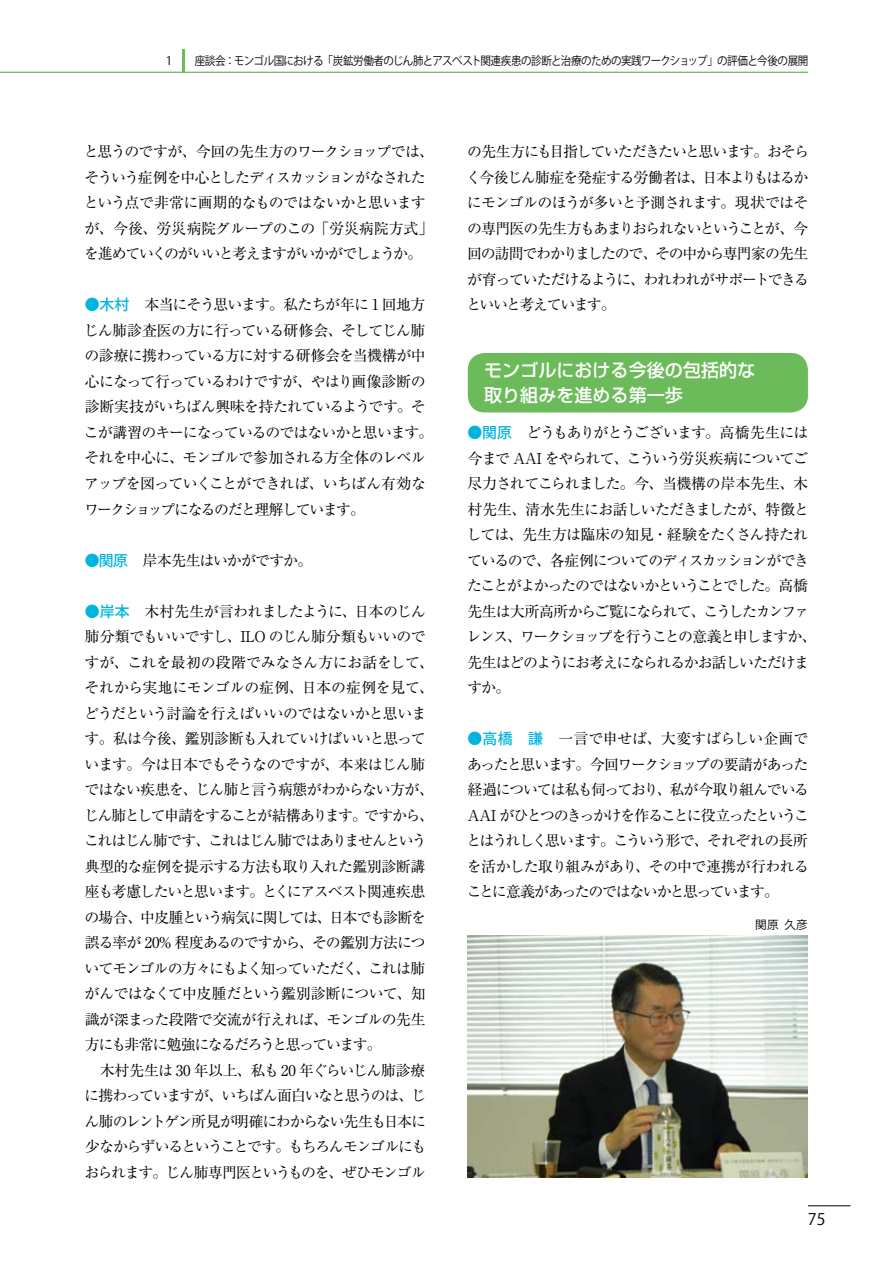
<style>
.page{position:relative;width:893px;height:1263px;background:#fff}
.page>*{position:absolute;margin:0;border:0;box-sizing:border-box;transform-origin:0 0}
.t1{font:500 18px/25.5px "Shin Go Pro";color:#fff}
.t2{font:15.9px "Koz Go Pro";color:#000}
.t3{font:14.85px/25.5px "Ryumin Pro";letter-spacing:-.065em;color:#000}
.t4{font:11.7px "Koz Go Pro";letter-spacing:-.045em;color:#000}
.s1{font-family:"Koz Go Pro";font-weight:500;color:#00b4de}
</style>
<div class="page">
<hr style="left:808px;top:1205px;width:42px;height:1px;background:#000">
<hr style="left:0;top:72px;width:808px;height:1px;background:#6cbb5a">
<hr style="left:182px;top:49px;width:2px;height:23px;background:#6cbb5a">
<div style="left:468px;top:353px;width:340px;height:59px;background:#6cbb5a;border-radius:17px"></div>
<img style="left:468px;top:935px;width:340px;height:243px">
<p class="t4" style="left:166px;top:53px;width:644px">1 　座談会：モンゴル国における「炭鉱労働者のじん肺とアスベスト関連疾患の診断と治療のための実践ワークショップ」の評価と今後の展開</p>
<p class="t3" style="left:84px;top:138px;width:352px">と思うのですが、今回の先生方のワークショップでは、そういう症例を中心としたディスカッションがなされたという点で非常に画期的なものではないかと思いますが、今後、労災病院グループのこの｢労災病院方式｣を進めていくのがいいと考えますがいかがでしょうか。</p>
<p class="t3" style="left:84px;top:291px;width:351px"><span class="s1">●木村</span>　本当にそう思います。私たちが年に 1 回地方じん肺診査医の方に行っている研修会、そしてじん肺の診療に携わっている方に対する研修会を当機構が中心になって行っているわけですが、やはり画像診断の診断実技がいちばん興味を持たれているようです。そこが講習のキーになっているのではないかと思います。それを中心に、モンゴルで参加される方全体のレベルアップを図っていくことができれば、いちばん有効なワークショップになるのだと理解しています。</p>
<p class="t3" style="left:85px;top:546px;width:229px"><span class="s1">●関原</span>　岸本先生はいかがですか。</p>
<p class="t3" style="left:84px;top:597px;width:352px"><span class="s1">●岸本</span>　木村先生が言われましたように、日本のじん肺分類でもいいですし、ILO のじん肺分類もいいのですが、これを最初の段階でみなさん方にお話をして、それから実地にモンゴルの症例、日本の症例を見て、どうだという討論を行えばいいのではないかと思います。私は今後、鑑別診断も入れていけばいいと思っています。今は日本でもそうなのですが、本来はじん肺ではない疾患を、じん肺と言う病態がわからない方が、じん肺として申請をすることが結構あります。ですから、これはじん肺です、これはじん肺ではありませんという典型的な症例を提示する方法も取り入れた鑑別診断講座も考慮したいと思います。とくにアスベスト関連疾患の場合、中皮腫という病気に関しては、日本でも診断を誤る率が 20% 程度あるのですから、その鑑別方法についてモンゴルの方々にもよく知っていただく、これは肺がんではなくて中皮腫だという鑑別診断について、知識が深まった段階で交流が行えれば、モンゴルの先生方にも非常に勉強になるだろうと思っています。<br>　木村先生は 30 年以上、私も 20 年ぐらいじん肺診療に携わっていますが、いちばん面白いなと思うのは、じん肺のレントゲン所見が明確にわからない先生も日本に少なからずいるということです。もちろんモンゴルにもおられます。じん肺専門医というものを、ぜひモンゴル</p>
<p class="t3" style="left:466px;top:138px;width:344px;text-align:justify">の先生方にも目指していただきたいと思います。おそらく今後じん肺症を発症する労働者は、日本よりもはるかにモンゴルのほうが多いと予測されます。現状ではその専門医の先生方もあまりおられないということが、今回の訪問でわかりましたので、その中から専門家の先生が育っていただけるように、われわれがサポートできるといいと考えています。</p>
<p class="t1" style="left:484px;top:355px;width:273px">モンゴルにおける今後の包括的な取り組みを進める第一歩</p>
<p class="t3" style="left:466px;top:419px;width:352px"><span class="s1">●関原</span>　どうもありがとうございます。高橋先生には今まで AAI をやられて、こういう労災疾病についてご尽力されてこられました。今、当機構の岸本先生、木村先生、清水先生にお話しいただきましたが、特徴としては、先生方は臨床の知見・経験をたくさん持たれているので、各症例についてのディスカッションができたことがよかったのではないかということでした。高橋先生は大所高所からご覧になられて、こうしたカンファレンス、ワークショップを行うことの意義と申しますか、先生はどのようにお考えになられるかお話しいただけますか。</p>
<p class="t3" style="left:466px;top:725px;width:344px;text-align:justify"><span class="s1">●高橋　謙</span>　一言で申せば、大変すばらしい企画であったと思います。今回ワークショップの要請があった経過については私も伺っており、私が今取り組んでいるAAI がひとつのきっかけを作ることに役立ったということはうれしく思います。こういう形で、それぞれの長所を活かした取り組みがあり、その中で連携が行われることに意義があったのではないかと思っています。</p>
<p class="t4" style="left:755px;top:917px;width:54px">関原久彦</p>
<p class="t2" style="left:808px;top:1209px;width:19px">75</p>
</div>
